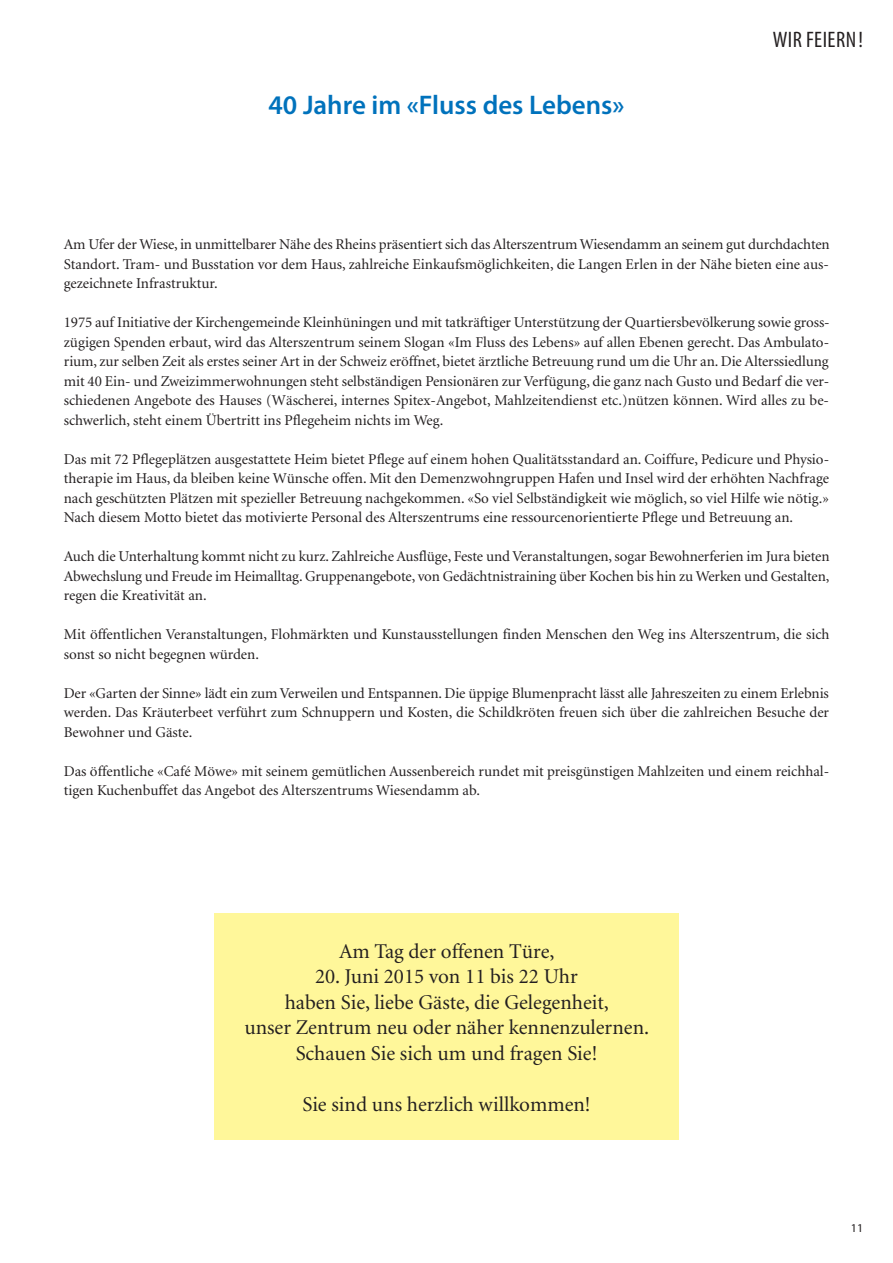
<style>
.page{position:relative;width:893px;height:1263px;background:#fff}
.page>*{position:absolute;margin:0;border:0;box-sizing:border-box;transform-origin:0 0}
.t1{font:600 27px "Myriad Pro";color:#0072bc}
.t2{font:condensed 22.5px "Myriad Pro";letter-spacing:.02em;color:#231f20}
.t3{font:21px/25.5px "Minion";color:#231f20;text-align:center}
.t4{font:15px/19.5px "Minion";color:#231f20;text-align:justify}
.t5{font:12px "Myriad Pro";color:#231f20}
</style>
<div class="page">
<div style="left:214px;top:913px;width:464px;height:227px;background:#fff79a"></div>
<h1 class="t1" style="left:268px;top:95px;width:358px">40 Jahre im «Fluss des Lebens»</h1>
<h2 class="t2" style="left:773px;top:31px;width:92px">WIR FEIERN!</h2>
<p class="t4" style="left:64px;top:236px;width:767px">Am Ufer der Wiese, in unmittelbarer Nähe des Rheins präsentiert sich das Alterszentrum Wiesendamm an seinem gut durchdachten Standort. Tram- und Busstation vor dem Haus, zahlreiche Einkaufsmöglichkeiten, die Langen Erlen in der Nähe bieten eine aus&shy;gezeichnete Infrastruktur.</p>
<p class="t4" style="left:64px;top:314px;width:767px">1975 auf Initiative der Kirchengemeinde Kleinhüningen und mit tatkräftiger Unterstützung der Quartiersbevölkerung sowie gross&shy;zügigen Spenden erbaut, wird das Alterszentrum seinem Slogan «Im Fluss des Lebens» auf allen Ebenen gerecht. Das Ambulato&shy;rium, zur selben Zeit als erstes seiner Art in der Schweiz eröffnet, bietet ärztliche Betreuung rund um die Uhr an. Die Alterssiedlung mit 40 Ein- und Zweizimmerwohnungen steht selbständigen Pensionären zur Verfügung, die ganz nach Gusto und Bedarf die ver&shy;schiedenen Angebote des Hauses (Wäscherei, internes Spitex-Angebot, Mahlzeitendienst etc.)nützen können. Wird alles zu be&shy;schwerlich, steht einem Übertritt ins Pflegeheim nichts im Weg.</p>
<p class="t4" style="left:64px;top:451px;width:767px">Das mit 72 Pflegeplätzen ausgestattete Heim bietet Pflege auf einem hohen Qualitätsstandard an. Coiffure, Pedicure und Physio&shy;therapie im Haus, da bleiben keine Wünsche offen. Mit den Demenzwohngruppen Hafen und Insel wird der erhöhten Nachfrage nach geschützten Plätzen mit spezieller Betreuung nachgekommen. «So viel Selbständigkeit wie möglich, so viel Hilfe wie nötig.» Nach diesem Motto bietet das motivierte Personal des Alterszentrums eine ressourcenorientierte Pflege und Betreuung an.</p>
<p class="t4" style="left:64px;top:548px;width:767px">Auch die Unterhaltung kommt nicht zu kurz. Zahlreiche Ausflüge, Feste und Veranstaltungen, sogar Bewohnerferien im Jura bieten Abwechslung und Freude im Heimalltag. Gruppenangebote, von Gedächtnistraining über Kochen bis hin zu Werken und Gestalten, regen die Kreativität an.</p>
<p class="t4" style="left:64px;top:626px;width:767px">Mit öffentlichen Veranstaltungen, Flohmärkten und Kunstausstellungen finden Menschen den Weg ins Alterszentrum, die sich sonst so nicht begegnen würden.</p>
<p class="t4" style="left:64px;top:685px;width:767px">Der «Garten der Sinne» lädt ein zum Verweilen und Entspannen. Die üppige Blumenpracht lässt alle Jahreszeiten zu einem Erlebnis werden. Das Kräuterbeet verführt zum Schnuppern und Kosten, die Schildkröten freuen sich über die zahlreichen Besuche der Bewohner und Gäste.</p>
<p class="t4" style="left:64px;top:763px;width:767px">Das öffentliche «Café Möwe» mit seinem gemütlichen Aussenbereich rundet mit preisgünstigen Mahlzeiten und einem reichhal&shy;tigen Kuchenbuffet das Angebot des Alterszentrums Wiesendamm ab.</p>
<h3 class="t3" style="left:339px;top:940px;width:217px">Am Tag der offenen Türe,</h3>
<h3 class="t3" style="left:244px;top:965px;width:406px">20. Juni 2015 von 11 bis 22 Uhr<br>haben Sie, liebe Gäste, die Gelegenheit,<br>unser Zentrum neu oder näher kennenzulernen.<br>Schauen Sie sich um und fragen Sie!</h3>
<h3 class="t3" style="left:302px;top:1093px;width:290px">Sie sind uns herzlich willkommen!</h3>
<p class="t5" style="left:851px;top:1223px;width:14px">11</p>
</div>
